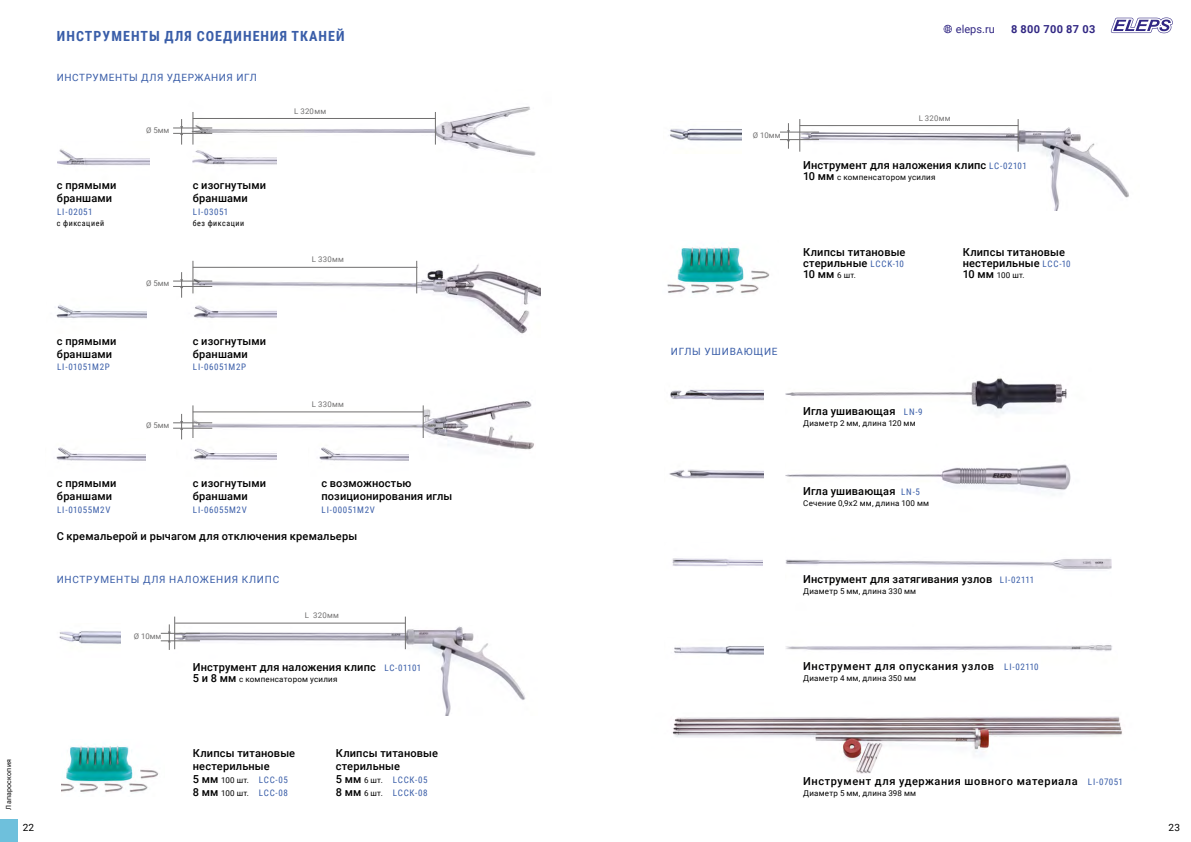
<style>
.page{position:relative;width:1191px;height:842px;background:#fff}
.page>*{position:absolute;margin:0;border:0;box-sizing:border-box;transform-origin:0 0}
.t1{font:700 14px "Roboto Condensed";letter-spacing:.075em;color:#395da8}
.t2{font:500 11px/13px "Roboto";letter-spacing:.015em;color:#000}
.t3{font:500 11px "Roboto";letter-spacing:.055em;color:#000}
.t4{font:700 11px "Roboto";letter-spacing:.035em;color:#312783}
.t5{font:11px "Roboto";color:#312783}
.t6{font:10px "Roboto";letter-spacing:.075em;color:#395da8}
.t7{font:10px "Roboto";color:#000}
.t8{font:9px "Roboto Condensed";letter-spacing:.06em;color:#395da8}
.t9{font:9px/13px "Roboto Condensed";letter-spacing:.085em;color:#395da8}
.t10{font:8px/13px "Roboto";letter-spacing:.025em;color:#000}
.t11{font:8px "Roboto Condensed";letter-spacing:.07em;color:#000}
.t12{font:7.8px "Roboto";letter-spacing:.025em;color:#706f6f}
.t13{font:7px "Roboto";letter-spacing:.035em;color:#000}
.s1{font-family:"Roboto Condensed";font-weight:400;font-size:9px;color:#395da8}
.s2{font-weight:500;font-size:11px}
.s3{font-weight:400;font-size:8px}
.s4{font-family:"Roboto Condensed";font-size:9px;color:#395da8}
.s5{font-family:"Roboto";font-weight:500;font-size:11px;color:#000}
.s6{font-family:"Roboto";font-size:8px;color:#000}
</style>
<div class="page">
<div style="left:0;top:819px;width:18px;height:23px;background:#6ec0dc"></div>
<svg style="left:943px;top:24px;width:9px;height:10px"></svg>
<svg style="left:1110px;top:18px;width:62px;height:15px"></svg>
<img style="left:194px;top:401px;width:340px;height:60px">
<img style="left:181px;top:439px;width:95px;height:22px">
<img style="left:308px;top:439px;width:100px;height:22px">
<img style="left:56px;top:447px;width:90px;height:14px">
<hr style="left:193px;top:412px;width:230px;height:1px;background:#706f6f">
<hr style="left:423px;top:405px;width:1px;height:33px;background:#706f6f">
<hr style="left:193px;top:405px;width:1px;height:33px;background:#706f6f">
<hr style="left:173px;top:428px;width:39px;height:1px;background:#706f6f">
<hr style="left:173px;top:423px;width:39px;height:1px;background:#706f6f">
<svg style="left:180px;top:414px;width:3px;height:25px"></svg>
<img style="left:178px;top:106px;width:358px;height:57px">
<img style="left:58px;top:149px;width:92px;height:17px">
<img style="left:193px;top:142px;width:84px;height:23px">
<hr style="left:193px;top:118px;width:243px;height:1px;background:#706f6f">
<hr style="left:435px;top:112px;width:1px;height:33px;background:#706f6f">
<hr style="left:193px;top:112px;width:1px;height:33px;background:#706f6f">
<hr style="left:173px;top:133px;width:39px;height:1px;background:#706f6f">
<hr style="left:173px;top:128px;width:39px;height:1px;background:#706f6f">
<svg style="left:180px;top:119px;width:3px;height:26px"></svg>
<img style="left:186px;top:260px;width:355px;height:74px">
<img style="left:56px;top:305px;width:90px;height:14px">
<img style="left:186px;top:297px;width:91px;height:37px">
<hr style="left:193px;top:267px;width:224px;height:1px;background:#706f6f">
<hr style="left:416px;top:261px;width:1px;height:32px;background:#706f6f">
<hr style="left:193px;top:261px;width:1px;height:32px;background:#706f6f">
<hr style="left:173px;top:286px;width:39px;height:1px;background:#706f6f">
<hr style="left:173px;top:281px;width:39px;height:1px;background:#706f6f">
<svg style="left:180px;top:272px;width:3px;height:26px"></svg>
<img style="left:164px;top:626px;width:362px;height:89px">
<img style="left:59px;top:631px;width:62px;height:13px">
<img style="left:62px;top:744px;width:97px;height:49px">
<hr style="left:175px;top:623px;width:230px;height:1px;background:#706f6f">
<hr style="left:405px;top:617px;width:1px;height:32px;background:#706f6f">
<hr style="left:174px;top:617px;width:1px;height:32px;background:#706f6f">
<hr style="left:161px;top:641px;width:39px;height:1px;background:#706f6f">
<hr style="left:161px;top:633px;width:39px;height:1px;background:#706f6f">
<svg style="left:168px;top:624px;width:3px;height:26px"></svg>
<img style="left:785px;top:464px;width:286px;height:31px">
<img style="left:669px;top:469px;width:94px;height:10px">
<img style="left:786px;top:645px;width:326px;height:6px">
<img style="left:674px;top:646px;width:89px;height:9px">
<img style="left:785px;top:377px;width:282px;height:38px">
<img style="left:670px;top:389px;width:93px;height:12px">
<img style="left:785px;top:559px;width:326px;height:12px">
<img style="left:672px;top:558px;width:90px;height:9px">
<img style="left:672px;top:716px;width:450px;height:58px">
<img style="left:791px;top:127px;width:338px;height:83px">
<img style="left:670px;top:128px;width:71px;height:13px">
<img style="left:667px;top:247px;width:103px;height:47px">
<hr style="left:799px;top:125px;width:219px;height:1px;background:#706f6f">
<hr style="left:1018px;top:119px;width:1px;height:33px;background:#706f6f">
<hr style="left:799px;top:119px;width:1px;height:33px;background:#706f6f">
<hr style="left:780px;top:139px;width:39px;height:1px;background:#706f6f">
<hr style="left:780px;top:132px;width:39px;height:1px;background:#706f6f">
<svg style="left:787px;top:123px;width:3px;height:26px"></svg>
<p class="t1" style="left:57px;top:26px;width:289px">ИНСТРУМЕНТЫ ДЛЯ СОЕДИНЕНИЯ ТКАНЕЙ</p>
<p class="t6" style="left:57px;top:70px;width:202px">ИНСТРУМЕНТЫ ДЛЯ УДЕРЖАНИЯ ИГЛ</p>
<p class="t2" style="left:57px;top:178px;width:61px">с прямыми браншами</p>
<p class="t8" style="left:57px;top:205px;width:37px">LI-02051</p>
<p class="t11" style="left:57px;top:217px;width:49px">с фиксацией</p>
<p class="t2" style="left:57px;top:334px;width:61px">с прямыми браншами</p>
<p class="t8" style="left:57px;top:361px;width:54px">LI-01051M2P</p>
<p class="t12" style="left:146px;top:124px;width:25px">Ø 5мм</p>
<p class="t12" style="left:146px;top:278px;width:25px">Ø 5мм</p>
<p class="t12" style="left:146px;top:419px;width:25px">Ø 5мм</p>
<p class="t2" style="left:193px;top:178px;width:75px">с изогнутыми браншами</p>
<p class="t8" style="left:193px;top:205px;width:37px">LI-03051</p>
<p class="t11" style="left:193px;top:217px;width:53px">без фиксации</p>
<p class="t2" style="left:193px;top:334px;width:75px">с изогнутыми браншами</p>
<p class="t8" style="left:193px;top:361px;width:55px">LI-06051M2P</p>
<p class="t12" style="left:294px;top:105px;width:34px">L 320мм</p>
<p class="t12" style="left:312px;top:254px;width:34px">L 330мм</p>
<p class="t12" style="left:312px;top:399px;width:34px">L 330мм</p>
<p class="t2" style="left:321px;top:476px;width:132px">с возможностью позиционирования иглы</p>
<p class="t8" style="left:321px;top:503px;width:55px">LI-00051M2V</p>
<p class="t2" style="left:57px;top:529px;width:302px">C кремальерой и рычагом для отключения кремальеры</p>
<p class="t2" style="left:57px;top:476px;width:61px">с прямыми браншами</p>
<p class="t8" style="left:57px;top:503px;width:55px">LI-01055M2V</p>
<p class="t2" style="left:193px;top:476px;width:75px">с изогнутыми браншами</p>
<p class="t8" style="left:193px;top:503px;width:55px">LI-06055M2V</p>
<p class="t6" style="left:57px;top:572px;width:224px">ИНСТРУМЕНТЫ ДЛЯ НАЛОЖЕНИЯ КЛИПС</p>
<p class="t12" style="left:134px;top:631px;width:29px">Ø 10мм</p>
<p class="t12" style="left:305px;top:610px;width:36px">L 320мм</p>
<p class="t2" style="left:193px;top:660px;width:230px">Инструмент для наложения клипс <span class="s1">LC-01101</span></p>
<p class="t10" style="left:193px;top:672px;width:146px"><span class="s2">5 и 8 мм</span> с компенсатором усилия</p>
<p class="t5" style="left:956px;top:22px;width:40px">eleps.ru</p>
<p class="t4" style="left:1011px;top:22px;width:86px">8 800 700 87 03</p>
<p class="t12" style="left:753px;top:130px;width:29px">Ø 10мм</p>
<p class="t12" style="left:918px;top:112px;width:34px">L 320мм</p>
<p class="t2" style="left:803px;top:158px;width:225px">Инструмент для наложения клипс <span class="s1">LC-02101</span></p>
<p class="t10" style="left:803px;top:170px;width:134px"><span class="s2">10 мм</span> с компенсатором усилия</p>
<p class="t2" style="left:803px;top:246px;width:104px;line-height:11px">Клипсы титановые стерильные <span class="s1">LCCK-10<br></span>10 мм <span class="s3">6 шт.</span></p>
<p class="t2" style="left:962px;top:246px;width:109px;line-height:11px">Клипсы титановые нестерильные <span class="s1">LCC-10</span></p>
<p class="t10" style="left:962px;top:269px;width:63px"><span class="s2">10 мм</span> 100 шт.</p>
<p class="t6" style="left:671px;top:344px;width:108px">ИГЛЫ УШИВАЮЩИЕ</p>
<p class="t2" style="left:803px;top:404px;width:121px">Игла ушивающая <span class="s1">LN-9</span></p>
<p class="t10" style="left:803px;top:416px;width:114px">Диаметр 2 мм, длина 120 мм</p>
<p class="t2" style="left:803px;top:484px;width:118px">Игла ушивающая <span class="s1">LN-5</span></p>
<p class="t10" style="left:803px;top:496px;width:127px">Сечение 0,9х2 мм, длина 100 мм</p>
<p class="t2" style="left:803px;top:572px;width:232px">Инструмент для затягивания узлов <span class="s1">LI-02111</span></p>
<p class="t10" style="left:803px;top:584px;width:114px">Диаметр 5 мм, длина 330 мм</p>
<p class="t3" style="left:803px;top:658px;width:237px">Инструмент для опускания узлов <span class="s1">LI-02110</span></p>
<p class="t10" style="left:803px;top:671px;width:114px">Диаметр 4 мм, длина 350 мм</p>
<p class="t13" style="left:4px;top:809px;width:52px;rotate:-90deg">Лапароскопия</p>
<p class="t2" style="left:193px;top:746px;width:104px">Клипсы титановые нестерильные</p>
<p class="t10" style="left:193px;top:773px;width:97px"><span class="s2">5 мм</span> 100 шт. <span class="s4">LCC-05<br></span><span class="s2">8 мм</span> 100 шт. <span class="s4">LCC-08</span></p>
<p class="t2" style="left:336px;top:746px;width:104px">Клипсы титановые стерильные</p>
<p class="t9" style="left:336px;top:773px;width:93px"><span class="s5">5 мм</span> <span class="s6">6 шт.</span> LCCК-05<br><span class="s5">8 мм</span> <span class="s6">6 шт.</span> LCCК-08</p>
<p class="t3" style="left:803px;top:773px;width:321px">Инструмент для удержания шовного материала <span class="s1">LI-07051</span></p>
<p class="t10" style="left:803px;top:786px;width:114px">Диаметр 5 мм, длина 398 мм</p>
<p class="t7" style="left:23px;top:820px;width:13px">22</p>
<p class="t7" style="left:1168px;top:820px;width:13px">23</p>
</div>
